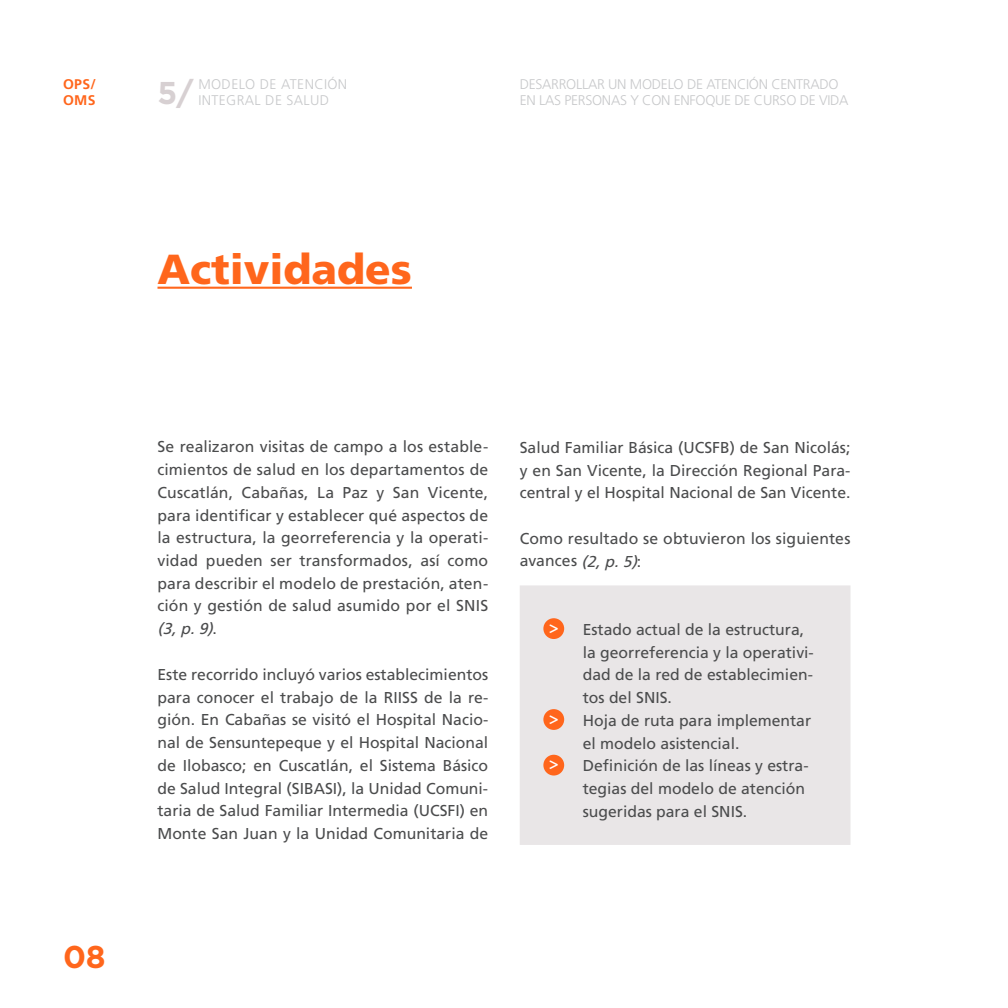
<style>
.page{position:relative;width:1008px;height:1008px;background:#fff}
.page>*{position:absolute;margin:0;border:0;box-sizing:border-box;transform-origin:0 0}
.t1{font:900 42px "Frutiger LT Std";color:#ff661c}
.t2{font:700 31.5px "Gotham";color:#ff661c}
.t3{font:700 31.5px "Gotham";color:#d7d0d2}
.t4{font:500 17.5px "Klavika";color:#fff}
.t5{font:15.75px/22.8px "Frutiger LT Std";color:#4b4c4d}
.t6{font:300 14px/15.8px "Frutiger LT Std";letter-spacing:-.02em;color:#c7c8ca}
.t7{font:300 14px "Frutiger LT Std";letter-spacing:.025em;color:#c7c8ca}
.t8{font:700 14px/15.8px "Frutiger LT Std";letter-spacing:.025em;color:#ff661c}
.s1{font-style:italic}
</style>
<div class="page">
<div style="left:520px;top:585px;width:330px;height:260px;background:#e9e6e7"></div>
<hr style="left:158px;top:287px;width:254px;height:2px;background:#ff661c">
<div style="left:543px;top:618px;width:21px;height:21px;background:#ff661c;border-radius:50%"></div>
<div style="left:543px;top:709px;width:21px;height:21px;background:#ff661c;border-radius:50%"></div>
<div style="left:543px;top:755px;width:21px;height:21px;background:#ff661c;border-radius:50%"></div>
<p class="t8" style="left:63px;top:77px;width:34px">OPS/<br>OMS</p>
<p class="t7" style="left:198px;top:76px;width:150px">MODELO DE ATENCIÓN</p>
<h2 class="t3" style="left:158px;top:72px;width:37px">5/</h2>
<p class="t7" style="left:198px;top:92px;width:132px">INTEGRAL DE SALUD</p>
<h1 class="t1" style="left:158px;top:243px;width:256px">Actividades</h1>
<p class="t6" style="left:520px;top:77px;width:330px">DESARROLLAR UN MODELO DE ATENCIÓN CENTRADO<br>EN LAS PERSONAS Y CON ENFOQUE DE CURSO DE VIDA</p>
<h2 class="t2" style="left:63px;top:936px;width:44px">08</h2>
<p class="t5" style="left:158px;top:436px;width:332px;text-align:justify">Se realizaron visitas de campo a los estable&shy;cimientos de salud en los departamentos de Cuscatlán, Cabañas, La Paz y San Vicente, para identificar y establecer qué aspectos de la estructura, la georreferencia y la operati&shy;vidad pueden ser transformados, así como para describir el modelo de prestación, aten&shy;ción y gestión de salud asumido por el SNIS <span class="s1">(3,p.9)</span>.</p>
<p class="t5" style="left:158px;top:663px;width:332px;text-align:justify">Este recorrido incluyó varios establecimientos para conocer el trabajo de la RIISS de la re&shy;gión. En Cabañas se visitó el Hospital Nacio&shy;nal de Sensuntepeque y el Hospital Nacional de Ilobasco; en Cuscatlán, el Sistema Básico de Salud Integral (SIBASI), la Unidad Comuni&shy;taria de Salud Familiar Intermedia (UCSFI) en Monte San Juan y la Unidad Comunitaria de</p>
<p class="t5" style="left:520px;top:436px;width:332px;text-align:justify">Salud Familiar Básica (UCSFB) de San Nicolás; y en San Vicente, la Dirección Regional Para&shy;central y el Hospital Nacional de San Vicente.</p>
<p class="t5" style="left:520px;top:527px;width:332px">Como resultado se obtuvieron los siguientes avances <span class="s1">(2,p.5)</span>:</p>
<p class="t5" style="left:583px;top:618px;width:233px;text-indent:-32px">• Estado actual de la estructura, la georreferencia y la operativi&shy;dad de la red de establecimien&shy;tos del SNIS.</p>
<p class="t5" style="left:583px;top:709px;width:230px;text-indent:-32px">• Hoja de ruta para implementar el modelo asistencial.</p>
<p class="t5" style="left:583px;top:754px;width:227px;text-indent:-32px">• Definición de las líneas y estra&shy;tegias del modelo de atención sugeridas para el SNIS.</p>
<p class="t4" style="left:549px;top:618px;width:12px">&gt;</p>
<p class="t4" style="left:549px;top:708px;width:12px">&gt;</p>
<p class="t4" style="left:549px;top:754px;width:12px">&gt;</p>
</div>
